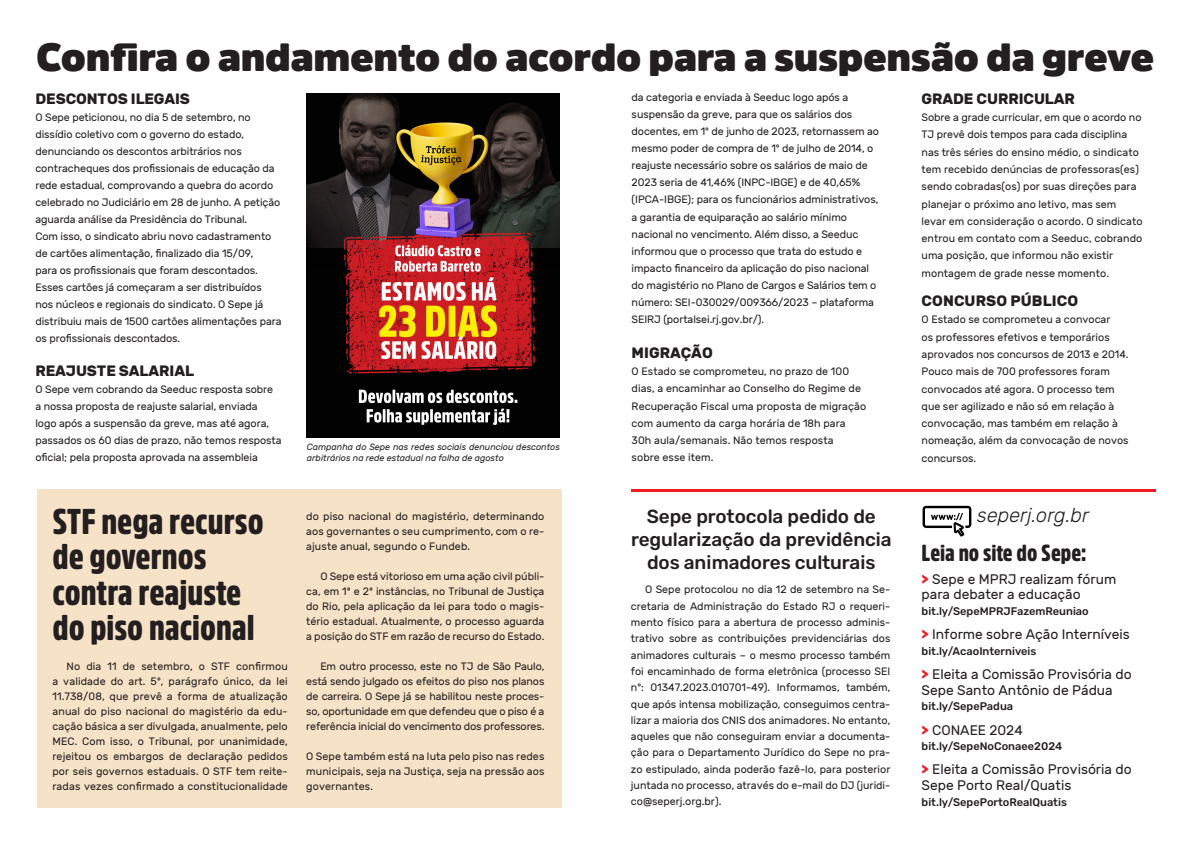
<style>
.page{position:relative;width:1191px;height:842px;background:#fff}
.page>*{position:absolute;margin:0;border:0;box-sizing:border-box;transform-origin:0 0}
.t1{font:900 39px "Amsi Pro AKS Normal";letter-spacing:-.01em;color:#231f20}
.t2{font:900 35.5px "Amsi Pro AKS Condensed";color:#231f20}
.t3{font:900 23px "Amsi Pro AKS Condensed";color:#231f20}
.t4{font:italic 300 20px "Rubik";color:#231f20}
.t5{font:300 19px/23px "Rubik";letter-spacing:-.005em;color:#231f20;text-align:center}
.t6{font:700 15px "Rubik";letter-spacing:-.005em;color:#231f20}
.t7{font:13.8px/15.7px "Rubik";color:#231f20}
.t8{font:300 11.1px "Rubik";color:#231f20}
.t9{font:10.7px/17.3px "Rubik";letter-spacing:-.005em;color:#231f20}
.t10{font:italic 9px/11px "Rubik";color:#231f20}
.s1{font-weight:700;color:#ee1d23}
</style>
<div class="page">
<div style="left:37px;top:490px;width:524px;height:318px;background:#f6e2c6"></div>
<hr style="left:631px;top:489px;width:524px;height:3px;background:#ee1d23">
<img style="left:922px;top:505px;width:50px;height:32px">
<img style="left:307px;top:94px;width:252px;height:344px">
<p class="t1" style="left:36px;top:24px;width:1119px">Confira o andamento do acordo para a suspensão da greve</p>
<p class="t6" style="left:35px;top:90px;width:156px">DESCONTOS ILEGAIS</p>
<p class="t9" style="left:35px;top:109px;width:248px;line-height:17px">O Sepe peticionou, no dia 5 de setembro, no dissídio coletivo com o governo do estado, denunciando os descontos arbitrários nos contracheques dos profissionais de educação da rede estadual, comprovando a quebra do acordo celebrado no Judiciário em 28 de junho. A petição aguarda análise da Presidência do Tribunal.<br>Com isso, o sindicato abriu novo cadastramento de cartões alimentação, finalizado dia 15/09,<br>para os profissionais que foram descontados.<br>Esses cartões já começaram a ser distribuídos nos núcleos e regionais do sindicato. O Sepe já distribuiu mais de 1500 cartões alimentações para os profissionais descontados.</p>
<p class="t6" style="left:35px;top:362px;width:160px">REAJUSTE SALARIAL</p>
<p class="t9" style="left:35px;top:381px;width:248px">O Sepe vem cobrando da Seeduc resposta sobre<br>a nossa proposta de reajuste salarial, enviada<br>logo após a suspensão da greve, mas até agora, passados os 60 dias de prazo, não temos resposta oficial; pela proposta aprovada na assembleia</p>
<p class="t9" style="left:631px;top:89px;width:249px">da categoria e enviada à Seeduc logo após a suspensão da greve, para que os salários dos docentes, em 1º de junho de 2023, retornassem ao mesmo poder de compra de 1º de julho de 2014, o reajuste necessário sobre os salários de maio de 2023 seria de 41,46% (INPC-IBGE) e de 40,65% (IPCA-IBGE); para os funcionários administrativos, a garantia de equiparação ao salário mínimo nacional no vencimento. Além disso, a Seeduc informou que o processo que trata do estudo e impacto financeiro da aplicação do piso nacional do magistério no Plano de Cargos e Salários tem o número: SEI-030029/009366/2023 – plataforma SEIRJ (portalsei.rj.gov.br/).</p>
<p class="t6" style="left:631px;top:344px;width:83px">MIGRAÇÃO</p>
<p class="t9" style="left:631px;top:363px;width:236px">O Estado se comprometeu, no prazo de 100 dias, a encaminhar ao Conselho do Regime de Recuperação Fiscal uma proposta de migração com aumento da carga horária de 18h para 30h aula/semanais. Não temos resposta<br>sobre esse item.</p>
<p class="t6" style="left:921px;top:90px;width:155px">GRADE CURRICULAR</p>
<p class="t9" style="left:921px;top:109px;width:222px">Sobre a grade curricular, em que o acordo no TJ prevê dois tempos para cada disciplina nas três séries do ensino médio, o sindicato tem recebido denúncias de professoras(es) sendo cobradas(os) por suas direções para planejar o próximo ano letivo, mas sem levar em consideração o acordo. O sindicato entrou em contato com a Seeduc, cobrando uma posição, que informou não existir montagem de grade nesse momento.</p>
<p class="t6" style="left:921px;top:292px;width:158px">CONCURSO PÚBLICO</p>
<p class="t9" style="left:921px;top:311px;width:208px">O Estado se comprometeu a convocar<br>os professores efetivos e temporários aprovados nos concursos de 2013 e 2014.<br>Pouco mais de 700 professores foram convocados até agora. O processo tem que ser agilizado e não só em relação à convocação, mas também em relação à nomeação, além da convocação de novos concursos.</p>
<p class="t10" style="left:307px;top:442px;width:254px">Campanha do Sepe nas redes sociais denunciou descontos arbitrários na rede estadual na folha de agosto</p>
<p class="t2" style="left:52px;top:494px;width:213px">STF nega recurso</p>
<p class="t2" style="left:52px;top:529px;width:156px">de governos</p>
<p class="t2" style="left:52px;top:564px;width:190px">contra reajuste</p>
<p class="t2" style="left:52px;top:600px;width:204px">do piso nacional</p>
<p class="t9" style="left:52px;top:659px;width:237px;line-height:15px;text-align:justify;text-indent:14px">No dia 11 de setembro, o STF confirmou a validade do art. 5º, parágrafo único, da lei 11.738/08, que prevê a forma de atualização anual do piso nacional do magistério da edu&shy;cação básica a ser divulgada, anualmente, pelo MEC. Com isso, o Tribunal, por unanimidade, rejeitou os embargos de declaração pedidos por seis governos estaduais. O STF tem reite&shy;radas vezes confirmado a constitucionalidade</p>
<p class="t9" style="left:306px;top:510px;width:240px;line-height:15px;text-align:justify">do piso nacional do magistério, determinando aos governantes o seu cumprimento, com o re&shy;ajuste anual, segundo o Fundeb.</p>
<p class="t9" style="left:306px;top:570px;width:240px;line-height:15px;text-align:justify;text-indent:14px">O Sepe está vitorioso em uma ação civil públi&shy;ca, em 1ª e 2ª instâncias, no Tribunal de Justiça do Rio, pela aplicação da lei para todo o magis&shy;tério estadual. Atualmente, o processo aguarda a posição do STF em razão de recurso do Estado.</p>
<p class="t9" style="left:306px;top:660px;width:240px;line-height:15px;text-align:justify;text-indent:14px">Em outro processo, este no TJ de São Paulo, está sendo julgado os efeitos do piso nos planos de carreira. O Sepe já se habilitou neste proces&shy;so, oportunidade em que defendeu que o piso é a referência inicial do vencimento dos professores.</p>
<p class="t9" style="left:306px;top:750px;width:240px;line-height:15px;text-align:justify">O Sepe também está na luta pelo piso nas redes municipais, seja na Justiça, seja na pressão aos governantes.</p>
<p class="t5" style="left:631px;top:505px;width:262px">Sepe protocola pedido de regularização da previdência dos animadores culturais</p>
<p class="t9" style="left:631px;top:582px;width:261px;line-height:16.3px;text-align:justify;text-indent:14px">O Sepe protocolou no dia 12 de setembro na Se&shy;cretaria de Administração do Estado RJ o requeri&shy;mento físico para a abertura de processo adminis&shy;trativo sobre as contribuições previdenciárias dos animadores culturais – o mesmo processo também foi encaminhado de forma eletrônica (processo SEI nº: 01347.2023.010701-49). Informamos, também, que após intensa mobilização, conseguimos centra&shy;lizar a maioria dos CNIS dos animadores. No entanto, aqueles que não conseguiram enviar a documenta&shy;ção para o Departamento Jurídico do Sepe no pra&shy;zo estipulado, ainda poderão fazê-lo, para posterior juntada no processo, através do e-mail do DJ (juridi&shy;co@seperj.org.br).</p>
<p class="t4" style="left:977px;top:504px;width:114px">seperj.org.br</p>
<p class="t3" style="left:921px;top:535px;width:166px">Leia no site do Sepe:</p>
<p class="t7" style="left:921px;top:571px;width:196px"><span class="s1">&gt;</span> Sepe e MPRJ realizam fórum para debater a educação</p>
<p class="t8" style="left:921px;top:605px;width:169px">bit.ly/SepeMPRJFazemReuniao</p>
<p class="t7" style="left:921px;top:627px;width:210px"><span class="s1">&gt;</span> Informe sobre Ação Interníveis</p>
<p class="t8" style="left:921px;top:645px;width:116px">bit.ly/AcaoInterniveis</p>
<p class="t7" style="left:921px;top:667px;width:212px"><span class="s1">&gt;</span> Eleita a Comissão Provisória do<br>Sepe Santo Antônio de Pádua</p>
<p class="t8" style="left:921px;top:700px;width:93px">bit.ly/SepePadua</p>
<p class="t7" style="left:921px;top:722px;width:103px"><span class="s1">&gt;</span> CONAEE 2024</p>
<p class="t8" style="left:921px;top:740px;width:142px">bit.ly/SepeNoConaee2024</p>
<p class="t7" style="left:921px;top:762px;width:212px"><span class="s1">&gt;</span> Eleita a Comissão Provisória do<br>Sepe Porto Real/Quatis</p>
<p class="t8" style="left:921px;top:796px;width:147px">bit.ly/SepePortoRealQuatis</p>
</div>
